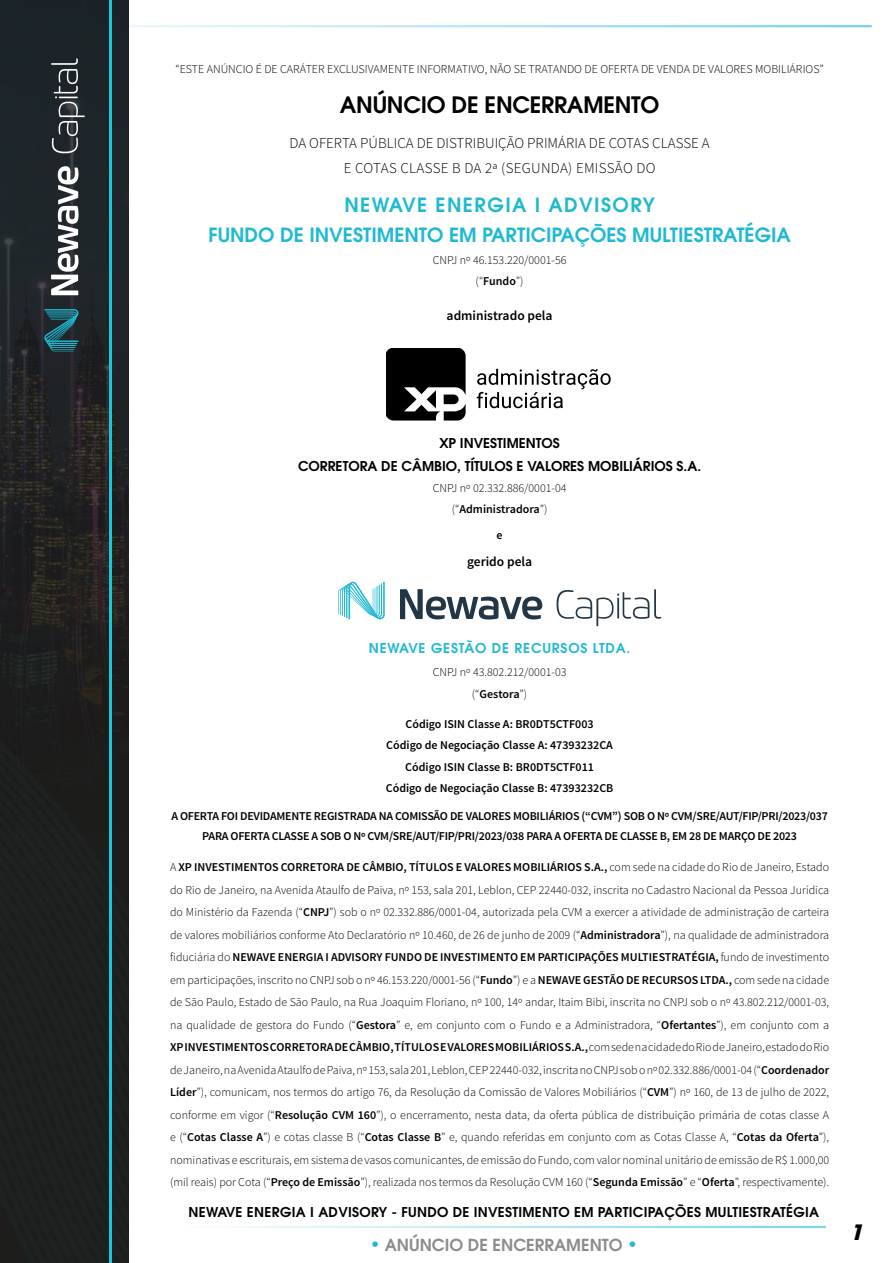
<style>
.page{position:relative;width:893px;height:1263px;background:#fff}
.page>*{position:absolute;margin:0;border:0;box-sizing:border-box;transform-origin:0 0}
.t1{font:600 22.5px "ITC Avant Garde Pro";letter-spacing:-.01em;color:#000}
.t2{font:italic 700 21px "ITC Avant Garde Pro";color:#000}
.t3{font:600 19.5px/30px "ITC Avant Garde Pro";color:#20b9d2;text-align:center}
.t4{font:600 16.5px "ITC Avant Garde Pro";color:#8c8c8c}
.t5{font:300 15px/25.5px "Source Sans Pro";color:#000;text-align:center}
.t6{font:600 13.5px "ITC Avant Garde Pro";letter-spacing:.02em;color:#000}
.t7{font:600 13.5px/22.5px "ITC Avant Garde Pro";color:#000;text-align:center}
.t8{font:600 13.5px "ITC Avant Garde Pro";letter-spacing:.06em;color:#20b9d2}
.t9{font:600 13.5px "Source Sans Pro";color:#000}
.t10{font:300 12px/22.5px "Source Sans Pro";color:#000;text-align:center}
.t11{font:600 12px/19.5px "Source Sans Pro";letter-spacing:-.02em;color:#000;text-align:center}
.t12{font:600 12px/21.3px "Source Sans Pro";color:#000;text-align:center}
.s1{font-weight:600}
.s2{font-size:18px;color:#20b9d2}
</style>
<div class="page">
<hr style="left:170px;top:1226px;width:656px;height:2px;background:#20b9d2">
<hr style="left:60px;top:25px;width:812px;height:2px;background:#20b9d2">
<svg style="left:0;top:0;width:129px;height:525px;background:#202528"></svg>
<svg style="left:0;top:525px;width:129px;height:33px;background:#222221"></svg>
<svg style="left:51px;top:166px;width:28px;height:129px"></svg>
<svg style="left:44px;top:309px;width:35px;height:42px"></svg>
<svg style="left:51px;top:58px;width:34px;height:95px;background:#40474b"></svg>
<hr style="left:109px;top:0;width:2px;height:1263px;background:#1bc6d6">
<div style="left:0;top:558px;width:129px;height:705px;background:#1d201e"></div>
<svg style="left:387px;top:348px;width:79px;height:72px"></svg>
<svg style="left:477px;top:369px;width:134px;height:39px"></svg>
<svg style="left:400px;top:589px;width:142px;height:30px"></svg>
<svg style="left:338px;top:582px;width:47px;height:37px"></svg>
<svg style="left:557px;top:589px;width:104px;height:37px"></svg>
<p class="t10" style="left:175px;top:58px;width:650px">“ESTE ANÚNCIO É DE CARÁTER EXCLUSIVAMENTE INFORMATIVO, NÃO SE TRATANDO DE OFERTA DE VENDA DE VALORES MOBILIÁRIOS”</p>
<h1 class="t1" style="left:340px;top:90px;width:321px">ANÚNCIO DE ENCERRAMENTO</h1>
<p class="t5" style="left:289px;top:130px;width:422px">DA OFERTA PÚBLICA DE DISTRIBUIÇÃO PRIMÁRIA DE COTAS CLASSE A<br>E COTAS CLASSE B DA 2ª (SEGUNDA) EMISSÃO DO</p>
<h3 class="t3" style="left:208px;top:190px;width:584px">NEWAVE ENERGIA I ADVISORY<br>FUNDO DE INVESTIMENTO EM PARTICIPAÇÕES MULTIESTRATÉGIA</h3>
<p class="t10" style="left:433px;top:249px;width:135px;line-height:21.3px">CNPJ nº 46.153.220/0001-56 (“<span class="s1">Fundo</span>”)</p>
<p class="t9" style="left:447px;top:307px;width:108px">administrado pela</p>
<p class="t7" style="left:298px;top:432px;width:405px">XP INVESTIMENTOS<br>CORRETORA DE CÂMBIO, TÍTULOS E VALORES MOBILIÁRIOS S.A.</p>
<p class="t10" style="left:433px;top:477px;width:135px;line-height:21.3px">CNPJ nº 02.332.886/0001-04 (“<span class="s1">Administradora</span>”)</p>
<p class="t11" style="left:497px;top:525px;width:8px">e</p>
<p class="t9" style="left:467px;top:553px;width:67px">gerido pela</p>
<p class="t8" style="left:369px;top:639px;width:263px">NEWAVE GESTÃO DE RECURSOS LTDA.</p>
<p class="t10" style="left:433px;top:660px;width:135px">CNPJ nº 43.802.212/0001-03 (“<span class="s1">Gestora</span>”)</p>
<p class="t12" style="left:386px;top:714px;width:229px">Código ISIN Classe A: BR0DT5CTF003<br>Código de Negociação Classe A: 47393232CA Código ISIN Classe B: BR0DT5CTF011<br>Código de Negociação Classe B: 47393232CB</p>
<p class="t11" style="left:171px;top:807px;width:658px">A OFERTA FOI DEVIDAMENTE REGISTRADA NA COMISSÃO DE VALORES MOBILIÁRIOS (“CVM”) SOB O Nº CVM/SRE/AUT/FIP/PRI/2023/037<br>PARA OFERTA CLASSE A SOB O Nº CVM/SRE/AUT/FIP/PRI/2023/038 PARA A OFERTA DE CLASSE B, EM 28 DE MARÇO DE 2023</p>
<p class="t10" style="left:170px;top:856px;width:661px;text-align:justify">A <span class="s1">XP INVESTIMENTOS CORRETORA DE CÂMBIO, TÍTULOS E VALORES MOBILIÁRIOS S.A.,</span> com sede na cidade do Rio de Janeiro, Estado do Rio de Janeiro, na Avenida Ataulfo de Paiva, nº 153, sala 201, Leblon, CEP 22440-032, inscrita no Cadastro Nacional da Pessoa Jurídica do Ministério da Fazenda (“<span class="s1">CNPJ</span>”) sob o nº 02.332.886/0001-04, autorizada pela CVM a exercer a atividade de administração de carteira de valores mobiliários conforme Ato Declaratório nº 10.460, de 26 de junho de 2009 (“<span class="s1">Administradora</span>”), na qualidade de administradora fiduciária do <span class="s1">NEWAVE ENERGIA I ADVISORY FUNDO DE INVESTIMENTO EM PARTICIPAÇÕES MULTIESTRATÉGIA,</span> fundo de investimento em participações, inscrito no CNPJ sob o nº 46.153.220/0001-56 (“<span class="s1">Fundo</span>”) e a <span class="s1">NEWAVE GESTÃO DE RECURSOS LTDA.,</span> com sede na cidade de São Paulo, Estado de São Paulo, na Rua Joaquim Floriano, nº 100, 14º andar, Itaim Bibi, inscrita no CNPJ sob o nº 43.802.212/0001-03, na qualidade de gestora do Fundo (“<span class="s1">Gestora</span>” e, em conjunto com o Fundo e a Administradora, “<span class="s1">Ofertantes</span>”), em conjunto com a <span class="s1">XP INVESTIMENTOS CORRETORA DE CÂMBIO, TÍTULOS E VALORES MOBILIÁRIOS S.A.,</span> com sede na cidade do Rio de Janeiro, estado do Rio de Janeiro, na Avenida Ataulfo de Paiva, nº 153, sala 201, Leblon, CEP 22440-032, inscrita no CNPJ sob o nº 02.332.886/0001-04 (“<span class="s1">Coordenador Líder</span>”), comunicam, nos termos do artigo 76, da Resolução da Comissão de Valores Mobiliários (“<span class="s1">CVM</span>”) nº 160, de 13 de julho de 2022, conforme em vigor (“<span class="s1">Resolução CVM 160</span>”), o encerramento, nesta data, da oferta pública de distribuição primária de cotas classe A e (“<span class="s1">Cotas Classe A</span>”) e cotas classe B (“<span class="s1">Cotas Classe B</span>” e, quando referidas em conjunto com as Cotas Classe A, “<span class="s1">Cotas da Oferta</span>”), nominativas e escriturais, em sistema de vasos comunicantes, de emissão do Fundo, com valor nominal unitário de emissão de R$ 1.000,00 (mil reais) por Cota (“<span class="s1">Preço de Emissão</span>”), realizada nos termos da Resolução CVM 160 (“<span class="s1">Segunda Emissão</span>” e “<span class="s1">Oferta</span>”, respectivamente).</p>
<p class="t6" style="left:189px;top:1203px;width:632px">NEWAVE ENERGIA I ADVISORY - FUNDO DE INVESTIMENTO EM PARTICIPAÇÕES MULTIESTRATÉGIA</p>
<h3 class="t4" style="left:370px;top:1234px;width:270px"><span class="s2">•</span> ANÚNCIO DE ENCERRAMENTO <span class="s2">•</span></h3>
<h2 class="t2" style="left:850px;top:1218px;width:21px">1</h2>
</div>
